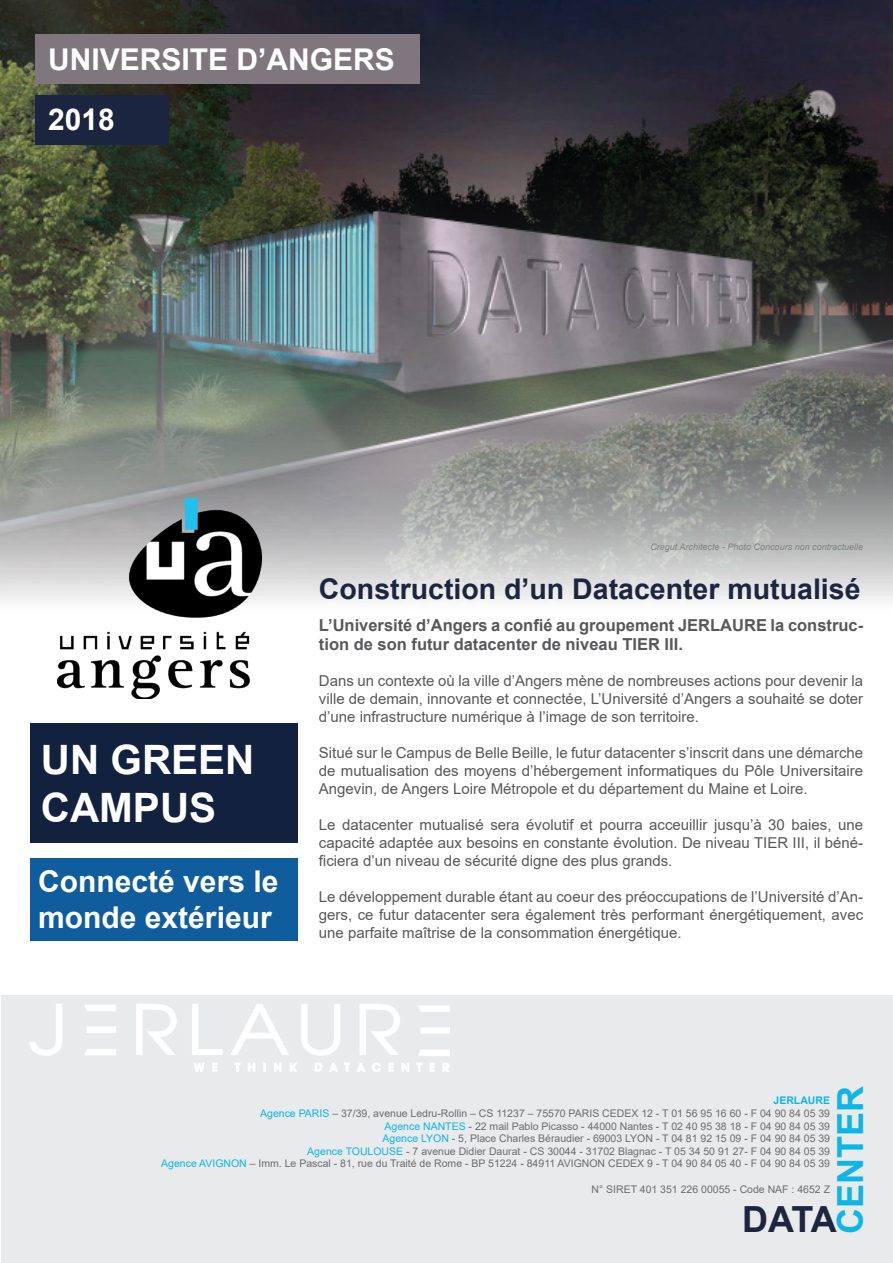
<style>
.page{position:relative;width:893px;height:1263px;background:#fff}
.page>*{position:absolute;margin:0;border:0;box-sizing:border-box;transform-origin:0 0}
.t1{font:700 40.5px/48.6px "Arial";color:#fff}
.t2{font:700 36px "Arial";color:#0db6e7}
.t3{font:700 36px "Arial";color:#1d2540}
.t4{font:700 30px/36px "Arial";color:#fff}
.t5{font:700 28.5px "Arial";color:#1d2540}
.t6{font:700 16.5px/19.8px "Arial";color:#57585a}
.t7{font:15px/18px "Arial";color:#57585a;text-align:justify}
.t8{font:10.5px/12.6px "Arial";color:#6c6d70;text-align:right}
.t9{font:italic 9px "Arial";color:#808285}
.s1{font-weight:700;color:#0db6e7}
.s2{color:#0db6e7}
</style>
<div class="page">
<img style="left:0;top:0;width:893px;height:602px">
<div style="left:30px;top:723px;width:268px;height:120px;background:#12213e"></div>
<div style="left:30px;top:858px;width:268px;height:82px;background:#105d9d"></div>
<img style="left:57px;top:498px;width:205px;height:200px">
<div style="left:1px;top:995px;width:892px;height:268px;background:#e9eaeb"></div>
<img style="left:30px;top:1004px;width:420px;height:67px">
<div style="left:35px;top:35px;width:385px;height:49px;background:#80777e"></div>
<div style="left:35px;top:95px;width:134px;height:49px;background:#1c2540"></div>
<h3 class="t4" style="left:48px;top:30px;width:348px;line-height:60px">UNIVERSITE D’ANGERS<br>2018</h3>
<p class="t9" style="left:650px;top:541px;width:214px">Cregut Architecte - Photo Concours non contractuelle</p>
<h1 class="t1" style="left:41px;top:735px;width:215px">UN GREEN<br>CAMPUS</h1>
<h3 class="t4" style="left:38px;top:864px;width:242px">Connecté vers le monde extérieur</h3>
<h3 class="t5" style="left:319px;top:569px;width:543px">Construction d’un Datacenter mutualisé</h3>
<p class="t6" style="left:319px;top:615px;width:546px">L’Université d’Angers a confié au groupement JERLAURE la construc&shy;tion de son futur datacenter de niveau TIER III.</p>
<p class="t7" style="left:319px;top:672px;width:546px">Dans un contexte où la ville d’Angers mène de nombreuses actions pour devenir la ville de demain, innovante et connectée, L’Université d’Angers a souhaité se doter d’une infrastructure numérique à l’image de son territoire.</p>
<p class="t7" style="left:319px;top:744px;width:546px">Situé sur le Campus de Belle Beille, le futur datacenter s’inscrit dans une démarche de mutualisation des moyens d’hébergement informatiques du Pôle Universitaire Angevin, de Angers Loire Métropole et du département du Maine et Loire.</p>
<p class="t7" style="left:319px;top:816px;width:546px">Le datacenter mutualisé sera évolutif et pourra acceuillir jusqu’à 30 baies, une capacité adaptée aux besoins en constante évolution. De niveau TIER III, il béné&shy;ficiera d’un niveau de sécurité digne des plus grands.</p>
<p class="t7" style="left:319px;top:888px;width:546px">Le développement durable étant au coeur des préoccupations de l’Université d’An&shy;gers, ce futur datacenter sera également très performant énergétiquement, avec une parfaite maîtrise de la consommation énergétique.</p>
<h2 class="t2" style="left:825px;top:1234px;width:149px;rotate:-90deg">CENTER</h2>
<p class="t8" style="left:161px;top:1094px;width:670px"><span class="s1">JERLAURE<br></span><span class="s2">Agence PARIS</span> – 37/39, avenue Ledru-Rollin – CS 11237 – 75570 PARIS CEDEX 12 - T 01 56 95 16 60 - F 04 90 84 05 39<br><span class="s2">Agence NANTES</span> - 22 mail Pablo Picasso - 44000 Nantes - T 02 40 95 38 18 - F 04 90 84 05 39<br><span class="s2">Agence LYON</span> - 5, Place Charles Béraudier - 69003 LYON - T 04 81 92 15 09 - F 04 90 84 05 39<br><span class="s2">Agence TOULOUSE</span> - 7 avenue Didier Daurat - CS 30044 - 31702 Blagnac - T 05 34 50 91 27- F 04 90 84 05 39<br><span class="s2">Agence AVIGNON</span> – Imm. Le Pascal - 81, rue du Traité de Rome - BP 51224 - 84911 AVIGNON CEDEX 9 - T 04 90 84 05 40 - F 04 90 84 05 39</p>
<p class="t8" style="left:591px;top:1182px;width:240px">N° SIRET 401 351 226 00055 - Code NAF : 4652 Z</p>
<h2 class="t3" style="left:742px;top:1194px;width:96px">DATA</h2>
</div>
